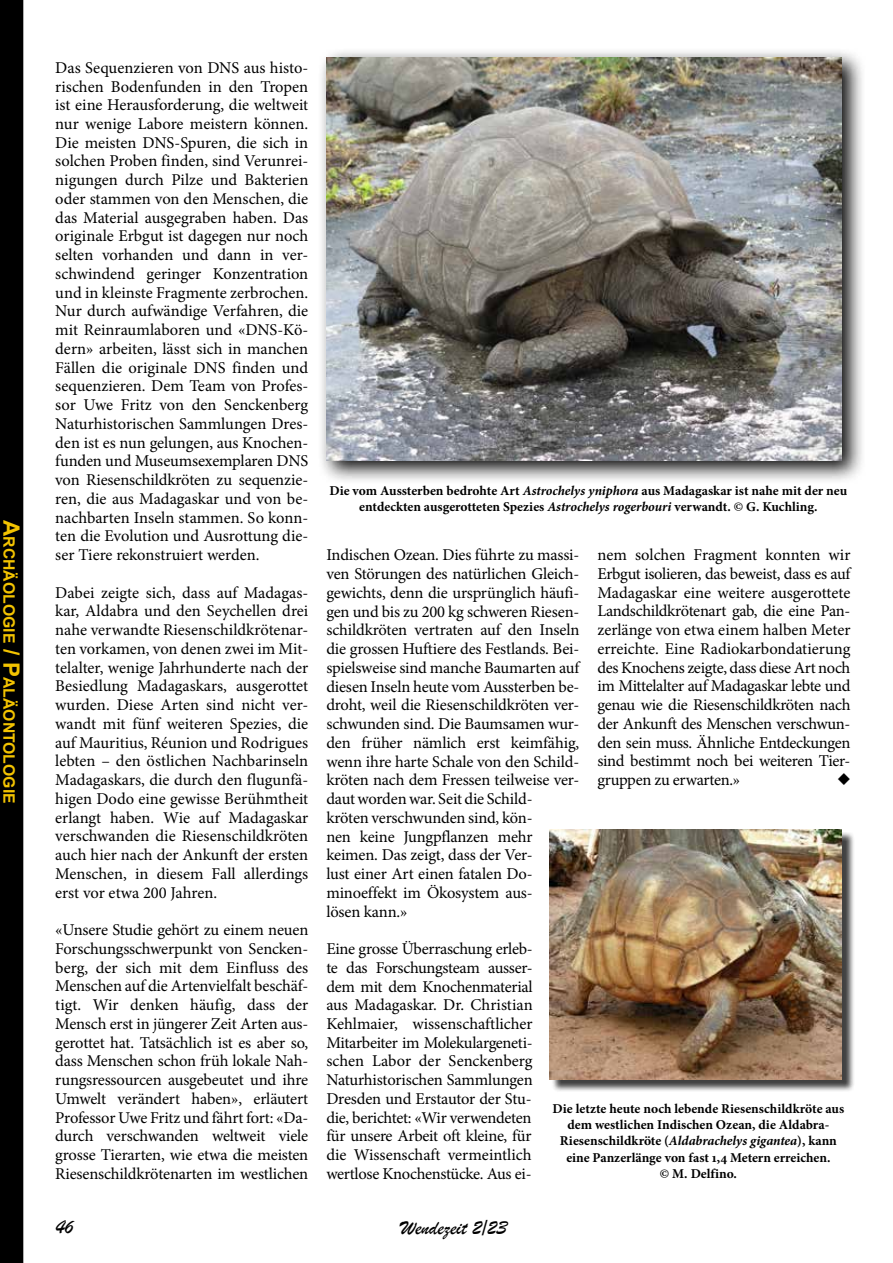
<style>
.page{position:relative;width:893px;height:1263px;background:#fff}
.page>*{position:absolute;margin:0;border:0;box-sizing:border-box;transform-origin:0 0}
.t1{font:21px "Brush Script";color:#000}
.t2{font:16.5px/18.8px "Minion Pro";letter-spacing:-.01em;color:#000;text-align:justify}
.t3{font:16.5px "Monotype Sorts";color:#000}
.t4{font:700 15.75px "Arial";color:#f3c300}
.t5{font:700 13.5px/16.2px "Minion Pro";color:#000;text-align:center}
.s1{font-size:22.5px}
.s2{font-style:italic}
</style>
<div class="page">
<div style="left:0;top:0;width:23px;height:1263px;background:#000"></div>
<div style="left:317px;top:48px;width:549px;height:437px;background:#000;opacity:.96"></div>
<img style="left:326px;top:57px;width:516px;height:404px">
<div style="left:552px;top:831px;width:303px;height:261px;background:#000;opacity:.75"></div>
<img style="left:550px;top:830px;width:292px;height:249px">
<p class="t4" style="left:19px;top:520px;width:285px;rotate:90deg"><span class="s1">A</span>rchäologie <span class="s1">/ P</span>aläontologie</p>
<p class="t2" style="left:55px;top:58px;width:255px">Das Sequenzieren von DNS aus histo&shy;rischen Bodenfunden in den Tropen ist eine Herausforderung, die weltweit nur wenige Labore meistern können.<br>Die meisten DNS-Spuren, die sich in solchen Proben finden, sind Verunrei&shy;nigungen durch Pilze und Bakterien oder stammen von den Menschen, die das Material ausgegraben haben. Das originale Erbgut ist dagegen nur noch selten vorhanden und dann in ver&shy;schwindend geringer Konzentration und in kleinste Fragmente zerbrochen.<br>Nur durch aufwändige Verfahren, die mit Reinraumlaboren und «DNS-Kö&shy;dern» arbeiten, lässt sich in manchen Fällen die originale DNS finden und sequenzieren. Dem Team von Profes&shy;sor Uwe Fritz von den Senckenberg Naturhistorischen Sammlungen Dres&shy;den ist es nun gelungen, aus Knochen&shy;funden und Museumsexemplaren DNS von Riesenschildkröten zu sequenzie&shy;ren, die aus Madagaskar und von be&shy;nachbarten Inseln stammen. So konn&shy;ten die Evolution und Ausrottung die&shy;ser Tiere rekonstruiert werden.</p>
<p class="t2" style="left:55px;top:583px;width:255px">Dabei zeigte sich, dass auf Madagas&shy;kar, Aldabra und den Seychellen drei nahe verwandte Riesenschildkrötenar&shy;ten vorkamen, von denen zwei im Mit&shy;telalter, wenige Jahrhunderte nach der Besiedlung Madagaskars, ausgerottet wurden. Diese Arten sind nicht ver&shy;wandt mit fünf weiteren Spezies, die auf Mauritius, Réunion und Rodrigues lebten – den östlichen Nachbarinseln Madagaskars, die durch den flugunfä&shy;higen Dodo eine gewisse Berühmtheit erlangt haben. Wie auf Madagaskar verschwanden die Riesenschildkröten auch hier nach der Ankunft der ersten Menschen, in diesem Fall allerdings erst vor etwa 200 Jahren.</p>
<p class="t2" style="left:55px;top:920px;width:255px">«Unsere Studie gehört zu einem neuen Forschungsschwerpunkt von Sencken&shy;berg, der sich mit dem Einfluss des Menschen auf die Artenvielfalt beschäf&shy;tigt. Wir denken häufig, dass der Mensch erst in jüngerer Zeit Arten aus&shy;gerottet hat. Tatsächlich ist es aber so, dass Menschen schon früh lokale Nah&shy;rungsressourcen ausgebeutet und ihre Umwelt verändert haben», erläutert Professor Uwe Fritz und fährt fort: «Da&shy;durch verschwanden weltweit viele grosse Tierarten, wie etwa die meisten Riesenschildkrötenarten im westlichen</p>
<p class="t5" style="left:329px;top:482px;width:519px">Die vom Aussterben bedrohte Art <span class="s2">Astrochelys yniphora</span> aus Madagaskar ist nahe mit der neu entdeckten ausgerotteten Spezies <span class="s2">Astrochelys rogerbouri</span> verwandt. © G. Kuchling.</p>
<p class="t2" style="left:326px;top:546px;width:255px;text-align:left">Indischen Ozean. Dies führte zu massi&shy;ven Störungen des natürlichen Gleich&shy;gewichts, denn die ursprünglich häufi&shy;gen und bis zu 200 kg schweren Riesen&shy;schildkröten vertraten auf den Inseln die grossen Huftiere des Festlands. Bei&shy;spielsweise sind manche Baumarten auf diesen Inseln heute vom Aussterben be&shy;droht, weil die Riesenschildkröten ver&shy;schwunden sind. Die Baumsamen wur&shy;den früher nämlich erst keimfähig, wenn ihre harte Schale von den Schild&shy;kröten nach dem Fressen teilweise ver&shy;daut worden war. Seit die Schild-<br>kröten verschwunden sind, kön-<br>nen keine Jungpflanzen mehr keimen. Das zeigt, dass der Ver-<br>lust einer Art einen fatalen Do&shy;minoeffekt im Ökosystem aus-<br>lösen kann.»</p>
<p class="t2" style="left:326px;top:939px;width:208px">Eine grosse Überraschung erleb&shy;te das Forschungsteam ausser&shy;dem mit dem Knochenmaterial aus Madagaskar. Dr. Christian Kehlmaier, wissenschaftlicher Mitarbeiter im Molekulargeneti&shy;schen Labor der Senckenberg Naturhistorischen Sammlungen Dresden und Erstautor der Stu&shy;die, berichtet: «Wir verwendeten für unsere Arbeit oft kleine, für die Wissenschaft vermeintlich wertlose Knochenstücke. Aus ei-</p>
<p class="t2" style="left:597px;top:546px;width:255px">nem solchen Fragment konnten wir Erbgut isolieren, das beweist, dass es auf Madagaskar eine weitere ausgerottete Landschildkrötenart gab, die eine Pan&shy;zerlänge von etwa einem halben Meter erreichte. Eine Radiokarbondatierung des Knochens zeigte, dass diese Art noch im Mittelalter auf Madagaskar lebte und genau wie die Riesenschildkröten nach der Ankunft des Menschen verschwun&shy;den sein muss. Ähnliche Entdeckungen sind bestimmt noch bei weiteren Tier&shy;gruppen zu erwarten.»</p>
<p class="t3" style="left:837px;top:772px;width:15px">u</p>
<p class="t5" style="left:553px;top:1100px;width:293px">Die letzte heute noch lebende Riesenschildkröte aus dem westlichen Indischen Ozean, die Aldabra-Riesenschildkröte (<span class="s2">Aldabrachelys gigantea</span>), kann eine Panzerlänge von fast 1,4 Metern erreichen.<br>© M. Delfino.</p>
<p class="t1" style="left:56px;top:1214px;width:19px">46</p>
<p class="t1" style="left:400px;top:1214px;width:109px">Wendezeit 2/23</p>
</div>
